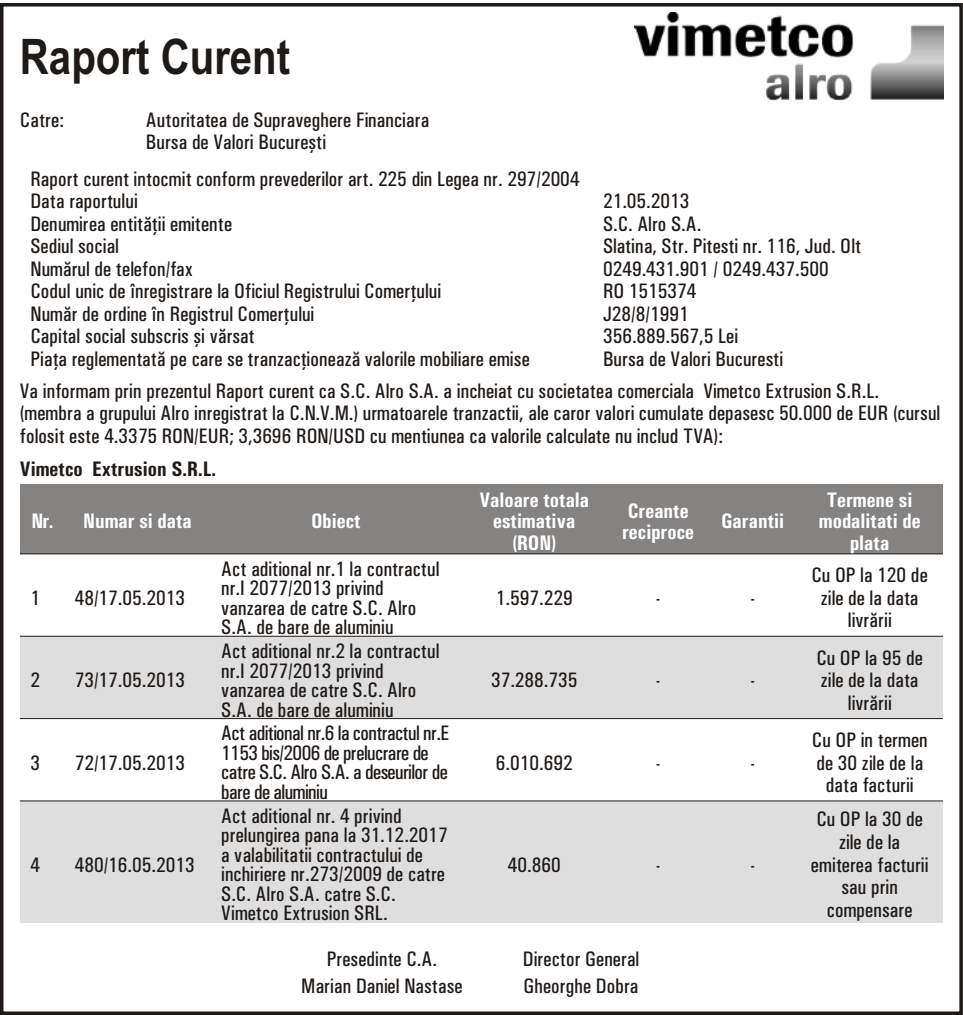
<style>
.page{position:relative;width:963px;height:1015px;background:#fff}
.page>*{position:absolute;margin:0;border:0;box-sizing:border-box;transform-origin:0 0}
.t1{font:700 49px "Arial Narrow";color:#1f1a17}
.t2{font:21px/22.4px "Univers Condensed";letter-spacing:.005em;color:#1f1a17}
.t3{font:21px/19.6px "Univers Condensed";letter-spacing:-.025em;color:#1f1a17}
.t4{font:700 21px/21.7px "Univers Condensed";color:#fff;text-align:center}
.t5{font:700 21px "Univers Condensed";color:#1f1a17}
</style>
<div class="page">
<div style="left:0;top:3px;width:962px;height:1012px;border:4px solid #1f1a17"></div>
<img style="left:634px;top:13px;width:309px;height:87px">
<div style="left:20px;top:485px;width:44px;height:69px;background:#858282"></div>
<div style="left:64px;top:485px;width:147px;height:69px;background:#858282"></div>
<div style="left:211px;top:485px;width:250px;height:69px;background:#858282"></div>
<div style="left:461px;top:485px;width:146px;height:69px;background:#858282"></div>
<div style="left:607px;top:485px;width:102px;height:69px;background:#858282"></div>
<div style="left:709px;top:485px;width:87px;height:69px;background:#858282"></div>
<div style="left:796px;top:485px;width:147px;height:69px;background:#858282"></div>
<div style="left:20px;top:636px;width:44px;height:83px;background:#dedede"></div>
<div style="left:64px;top:636px;width:147px;height:83px;background:#dedede"></div>
<div style="left:211px;top:636px;width:250px;height:83px;background:#dedede"></div>
<div style="left:461px;top:636px;width:146px;height:83px;background:#dedede"></div>
<div style="left:607px;top:636px;width:102px;height:83px;background:#dedede"></div>
<div style="left:709px;top:636px;width:87px;height:83px;background:#dedede"></div>
<div style="left:796px;top:636px;width:147px;height:83px;background:#dedede"></div>
<div style="left:20px;top:801px;width:44px;height:121px;background:#dedede"></div>
<div style="left:64px;top:801px;width:147px;height:121px;background:#dedede"></div>
<div style="left:211px;top:801px;width:250px;height:121px;background:#dedede"></div>
<div style="left:461px;top:801px;width:146px;height:121px;background:#dedede"></div>
<div style="left:607px;top:801px;width:102px;height:121px;background:#dedede"></div>
<div style="left:709px;top:801px;width:87px;height:121px;background:#dedede"></div>
<div style="left:796px;top:801px;width:147px;height:121px;background:#dedede"></div>
<hr style="left:20px;top:553px;width:923px;height:1px;background:#1f1a17">
<hr style="left:20px;top:636px;width:923px;height:1px;background:#1f1a17">
<hr style="left:20px;top:718px;width:923px;height:1px;background:#1f1a17">
<hr style="left:20px;top:800px;width:923px;height:2px;background:#1f1a17">
<h1 class="t1" style="left:20px;top:39px;width:272px">Raport Curent</h1>
<p class="t2" style="left:20px;top:110px;width:46px">Catre:</p>
<p class="t2" style="left:146px;top:110px;width:285px">Autoritatea de Supraveghere Financiara<br>Bursa de Valori Bucureºti</p>
<p class="t2" style="left:30px;top:169px;width:551px">Raport curent intocmit conform prevederilor art. 225 din Legea nr. 297/2004<br>Data raportului</p>
<p class="t2" style="left:603px;top:192px;width:88px">21.05.2013</p>
<p class="t2" style="left:30px;top:214px;width:203px">Denumirea entitãþii emitente</p>
<p class="t2" style="left:603px;top:214px;width:100px">S.C. Alro S.A.</p>
<p class="t2" style="left:30px;top:237px;width:90px">Sediul social</p>
<p class="t2" style="left:603px;top:237px;width:260px">Slatina, Str. Pitesti nr. 116, Jud. Olt</p>
<p class="t2" style="left:30px;top:259px;width:164px">Numãrul de telefon/fax</p>
<p class="t2" style="left:603px;top:259px;width:227px">0249.431.901 / 0249.437.500</p>
<p class="t2" style="left:30px;top:282px;width:412px">Codul unic de înregistrare la Oficiul Registrului Comerþului</p>
<p class="t2" style="left:603px;top:282px;width:95px">RO 1515374</p>
<p class="t2" style="left:30px;top:304px;width:286px">Numãr de ordine în Registrul Comerþului</p>
<p class="t2" style="left:603px;top:304px;width:87px">J28/8/1991</p>
<p class="t2" style="left:30px;top:327px;width:226px">Capital social subscris ºi vãrsat</p>
<p class="t2" style="left:603px;top:327px;width:137px">356.889.567,5 Lei</p>
<p class="t2" style="left:30px;top:349px;width:501px">Piaþa reglementatã pe care se tranzacþioneazã valorile mobiliare emise</p>
<p class="t2" style="left:20px;top:344px;width:860px;line-height:32.2px;text-indent:583px">Bursa de Valori Bucuresti<br>Va informam prin prezentul Raport curent ca S.C. Alro S.A. a incheiat cu societatea comerciala Vimetco Extrusion S.R.L.</p>
<p class="t2" style="left:20px;top:404px;width:922px">(membra a grupului Alro inregistrat la C.N.V.M.) urmatoarele tranzactii, ale caror valori cumulate depasesc 50.000 de EUR (cursul folosit este 4.3375 RON/EUR; 3,3696 RON/USD cu mentiunea ca valorile calculate nu includ TVA):</p>
<p class="t5" style="left:20px;top:461px;width:198px">Vimetco Extrusion S.R.L.</p>
<p class="t4" style="left:32px;top:512px;width:162px">Nr. Numar si data</p>
<p class="t4" style="left:311px;top:512px;width:51px">Obiect</p>
<p class="t4" style="left:479px;top:491px;width:111px">Valoare totala estimativa (RON)</p>
<p class="t4" style="left:622px;top:502px;width:74px;text-align:left">Creante reciproce</p>
<p class="t4" style="left:721px;top:512px;width:65px">Garantii</p>
<p class="t4" style="left:818px;top:491px;width:103px">Termene si modalitati de plata</p>
<p class="t2" style="left:30px;top:588px;width:11px">1</p>
<p class="t2" style="left:75px;top:588px;width:112px">48/17.05.2013</p>
<p class="t2" style="left:221px;top:560px;width:220px;line-height:19.6px">Act aditional nr.1 la contractul nr.I 2077/2013 privind vanzarea de catre S.C. Alro<br>S.A. de bare de aluminiu</p>
<p class="t2" style="left:496px;top:588px;width:78px">1.597.229</p>
<p class="t2" style="left:656px;top:588px;width:6px">-</p>
<p class="t2" style="left:750px;top:588px;width:6px">-</p>
<p class="t2" style="left:811px;top:566px;width:118px;text-align:center">Cu OP la 120 de zile de la data livrãrii</p>
<p class="t2" style="left:30px;top:671px;width:11px">2</p>
<p class="t2" style="left:75px;top:671px;width:112px">73/17.05.2013</p>
<p class="t2" style="left:221px;top:643px;width:220px;line-height:19.6px">Act aditional nr.2 la contractul nr.I 2077/2013 privind vanzarea de catre S.C. Alro<br>S.A. de bare de aluminiu</p>
<p class="t2" style="left:491px;top:671px;width:88px">37.288.735</p>
<p class="t2" style="left:656px;top:671px;width:6px">-</p>
<p class="t2" style="left:750px;top:671px;width:6px">-</p>
<p class="t2" style="left:816px;top:648px;width:108px;text-align:center">Cu OP la 95 de zile de la data livrãrii</p>
<p class="t2" style="left:30px;top:753px;width:11px">3</p>
<p class="t2" style="left:75px;top:753px;width:112px">72/17.05.2013</p>
<p class="t3" style="left:221px;top:725px;width:230px">Act aditional nr.6 la contractul nr.E<br>1153 bis/2006 de prelucrare de catre S.C. Alro S.A. a deseurilor de bare de aluminiu</p>
<p class="t2" style="left:496px;top:753px;width:78px">6.010.692</p>
<p class="t2" style="left:656px;top:753px;width:6px">-</p>
<p class="t2" style="left:750px;top:753px;width:6px">-</p>
<p class="t2" style="left:811px;top:731px;width:117px;text-align:center">Cu OP in termen de 30 zile de la data facturii</p>
<p class="t2" style="left:30px;top:855px;width:11px">4</p>
<p class="t2" style="left:75px;top:855px;width:122px">480/16.05.2013</p>
<p class="t2" style="left:221px;top:807px;width:228px;line-height:19.6px">Act aditional nr. 4 privind prelungirea pana la 31.12.2017 a valabilitatii contractului de inchiriere nr.273/2009 de catre<br>S.C. Alro S.A. catre S.C.<br>Vimetco Extrusion SRL.</p>
<p class="t2" style="left:508px;top:855px;width:54px">40.860</p>
<p class="t2" style="left:656px;top:855px;width:6px">-</p>
<p class="t2" style="left:750px;top:855px;width:6px">-</p>
<p class="t2" style="left:811px;top:810px;width:119px;text-align:center">Cu OP la 30 de zile de la emiterea facturii sau prin compensare</p>
<p class="t2" style="left:327px;top:949px;width:112px">Presedinte C.A.</p>
<p class="t2" style="left:523px;top:949px;width:118px">Director General</p>
<p class="t2" style="left:301px;top:976px;width:163px">Marian Daniel Nastase</p>
<p class="t2" style="left:523px;top:976px;width:116px">Gheorghe Dobra</p>
</div>
